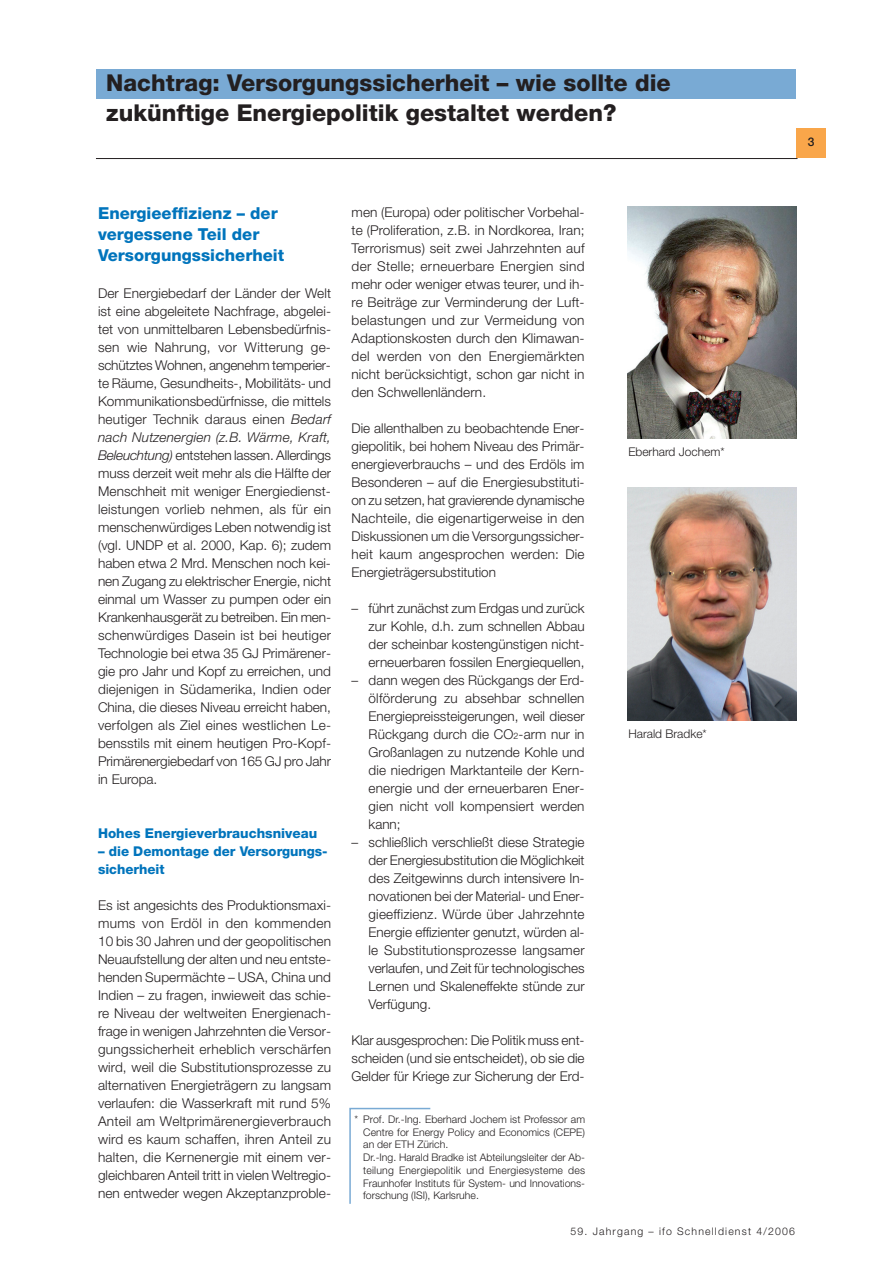
<style>
.page{position:relative;width:893px;height:1263px;background:#fff}
.page>*{position:absolute;margin:0;border:0;box-sizing:border-box;transform-origin:0 0}
.t1{font:800 23.25px "Helvetica Neue LT Std";color:#231f20}
.t2{font:800 16.5px/21px "Helvetica Neue LT Std";color:#0074bc}
.t3{font:300 13.5px/18px "Helvetica Neue LT Std";color:#231f20;text-align:justify}
.t4{font:800 13.5px/18px "Helvetica Neue LT Std";color:#0074bc}
.t5{font:300 12px "Helvetica Neue LT Std";color:#231f20}
.t6{font:500 12px "Helvetica Neue LT Std";color:#231f20}
.t7{font:300 10.5px/12.8px "Helvetica Neue LT Std";letter-spacing:.005em;color:#231f20}
.t8{font:300 10.5px "Helvetica Neue LT Std";letter-spacing:.11em;color:#231f20}
.s1{font-style:italic}
.s2{font-size:8.85px}
</style>
<div class="page">
<hr style="left:96px;top:158px;width:701px;height:1px;background:#231f20">
<div style="left:796px;top:128px;width:30px;height:30px;background:#f9a64a"></div>
<div style="left:97px;top:69px;width:699px;height:29px;background:#79aad4"></div>
<svg style="left:349px;top:1107px;width:82px;height:97px"></svg>
<img style="left:627px;top:206px;width:169px;height:233px">
<img style="left:627px;top:487px;width:169px;height:234px">
<h1 class="t1" style="left:106px;top:74px;width:566px">Nachtrag: Versorgungssicherheit – wie sollte die</h1>
<h1 class="t1" style="left:106px;top:104px;width:512px">zukünftige Energiepolitik gestaltet werden?</h1>
<p class="t6" style="left:808px;top:137px;width:8px">3</p>
<p class="t2" style="left:98px;top:205px;width:188px">Energieeffizienz – der vergessene Teil der<br>Versorgungssicherheit</p>
<p class="t3" style="left:98px;top:285px;width:235px">Der Energiebedarf der Länder der Welt ist eine abgeleitete Nachfrage, abgelei&shy;tet von unmittelbaren Lebensbedürfnis&shy;sen wie Nahrung, vor Witterung ge&shy;schütztes Wohnen, angenehm temperier&shy;te Räume, Gesundheits-, Mobilitäts- und Kommunikationsbedürfnisse, die mittels heutiger Technik daraus einen <span class="s1">Bedarf nach Nutzenergien (z.B. Wärme, Kraft, Beleuchtung)</span> entstehen lassen. Allerdings muss derzeit weit mehr als die Hälfte der Menschheit mit weniger Energiedienst&shy;leistungen vorlieb nehmen, als für ein menschenwürdiges Leben notwendig ist (vgl. UNDP et al. 2000, Kap. 6); zudem haben etwa 2 Mrd. Menschen noch kei&shy;nen Zugang zu elektrischer Energie, nicht einmal um Wasser zu pumpen oder ein Krankenhausgerät zu betreiben. Ein men&shy;schenwürdiges Dasein ist bei heutiger Technologie bei etwa 35 GJ Primärener&shy;gie pro Jahr und Kopf zu erreichen, und diejenigen in Südamerika, Indien oder China, die dieses Niveau erreicht haben, verfolgen als Ziel eines westlichen Le&shy;bensstils mit einem heutigen Pro-Kopf-Primärenergiebedarf von 165 GJ pro Jahr in Europa.</p>
<p class="t4" style="left:98px;top:825px;width:221px">Hohes Energieverbrauchsniveau</p>
<p class="t4" style="left:98px;top:843px;width:231px">– die Demontage der Versorgungs&shy;sicherheit</p>
<p class="t3" style="left:98px;top:897px;width:235px">Es ist angesichts des Produktionsmaxi&shy;mums von Erdöl in den kommenden 10 bis 30 Jahren und der geopolitischen Neuaufstellung der alten und neu entste&shy;henden Supermächte – USA, China und Indien – zu fragen, inwieweit das schie&shy;re Niveau der weltweiten Energienach&shy;frage in wenigen Jahrzehnten die Versor&shy;gungssicherheit erheblich verschärfen wird, weil die Substitutionsprozesse zu alternativen Energieträgern zu langsam verlaufen: die Wasserkraft mit rund 5% Anteil am Weltprimärenergieverbrauch wird es kaum schaffen, ihren Anteil zu halten, die Kernenergie mit einem ver&shy;gleichbaren Anteil tritt in vielen Weltregio&shy;nen entweder wegen Akzeptanzproble-</p>
<p class="t3" style="left:352px;top:205px;width:235px">men (Europa) oder politischer Vorbehal&shy;te (Proliferation, z.B. in Nordkorea, Iran; Terrorismus) seit zwei Jahrzehnten auf der Stelle; erneuerbare Energien sind mehr oder weniger etwas teurer, und ih&shy;re Beiträge zur Verminderung der Luft&shy;belastungen und zur Vermeidung von Adaptionskosten durch den Klimawan&shy;del werden von den Energiemärkten nicht berücksichtigt, schon gar nicht in den Schwellenländern.</p>
<p class="t3" style="left:352px;top:421px;width:235px">Die allenthalben zu beobachtende Ener&shy;giepolitik, bei hohem Niveau des Primär&shy;energieverbrauchs – und des Erdöls im Besonderen – auf die Energiesubstituti&shy;on zu setzen, hat gravierende dynamische Nachteile, die eigenartigerweise in den Diskussionen um die Versorgungssicher&shy;heit kaum angesprochen werden: Die Energieträgersubstitution</p>
<p class="t3" style="left:369px;top:601px;width:217px;text-indent:-17px">– führt zunächst zum Erdgas und zurück zur Kohle, d.h. zum schnellen Abbau der scheinbar kostengünstigen nicht&shy;erneuerbaren fossilen Energiequellen,</p>
<p class="t3" style="left:369px;top:673px;width:217px;text-indent:-17px">– dann wegen des Rückgangs der Erd&shy;ölförderung zu absehbar schnellen Energiepreissteigerungen, weil dieser Rückgang durch die CO<span class="s2">2</span>-arm nur in Großanlagen zu nutzende Kohle und die niedrigen Marktanteile der Kern&shy;energie und der erneuerbaren Ener&shy;gien nicht voll kompensiert werden kann;</p>
<p class="t3" style="left:369px;top:835px;width:218px;text-indent:-17px">– schließlich verschließt diese Strategie der Energiesubstitution die Möglichkeit des Zeitgewinns durch intensivere In&shy;novationen bei der Material- und Ener&shy;gieeffizienz. Würde über Jahrzehnte Energie effizienter genutzt, würden al&shy;le Substitutionsprozesse langsamer verlaufen, und Zeit für technologisches Lernen und Skaleneffekte stünde zur Verfügung.</p>
<p class="t3" style="left:352px;top:1033px;width:235px">Klar ausgesprochen: Die Politik muss ent&shy;scheiden (und sie entscheidet), ob sie die Gelder für Kriege zur Sicherung der Erd-</p>
<p class="t7" style="left:363px;top:1114px;width:223px;text-indent:-9px">* Prof. Dr.-Ing. Eberhard Jochem ist Professor am Centre for Energy Policy and Economics (CEPE) an der ETH Zürich.<br>Dr.-Ing. Harald Bradke ist Abteilungsleiter der Ab&shy;teilung Energiepolitik und Energiesysteme des Fraunhofer Instituts für System- und Innovations&shy;forschung (ISI), Karlsruhe.</p>
<p class="t5" style="left:628px;top:447px;width:98px">Eberhard Jochem*</p>
<p class="t5" style="left:628px;top:729px;width:80px">Harald Bradke*</p>
<p class="t8" style="left:571px;top:1228px;width:226px">59. Jahrgang – ifo Schnelldienst 4/2006</p>
</div>
